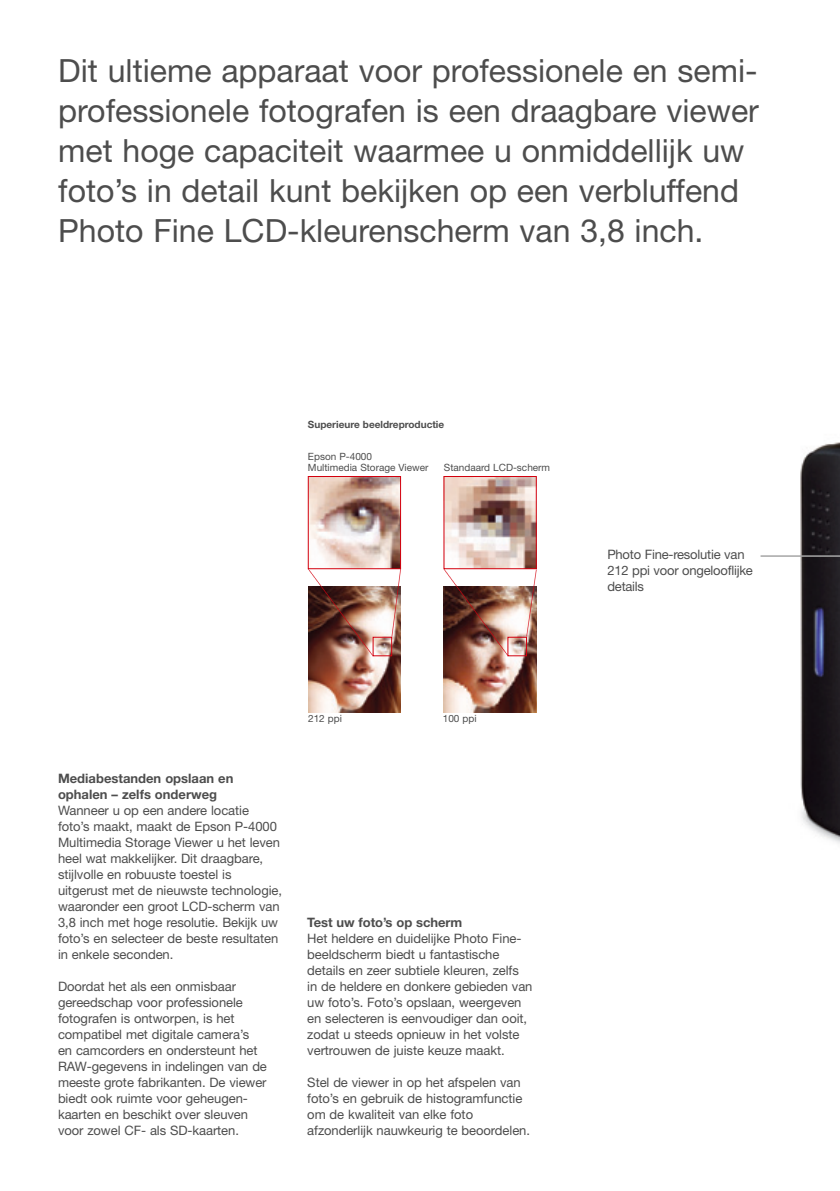
<style>
.page{position:relative;width:840px;height:1191px;background:#fff}
.page>*{position:absolute;margin:0;border:0;box-sizing:border-box;transform-origin:0 0}
.t1{font:32px/40px "Helvetica Neue";color:#4d4d4d}
.t2{font:13px/16px "Helvetica Neue";letter-spacing:-.005em;color:#4d4d4d}
.t3{font:700 13px/16px "Helvetica Neue";color:#4d4d4d}
.t4{font:10px/11px "Helvetica Neue";color:#4d4d4d}
.t5{font:700 10px "Helvetica Neue";color:#4d4d4d}
</style>
<div class="page">
<img style="left:800px;top:442px;width:39px;height:402px">
<hr style="left:760px;top:555px;width:79px;height:2px;background:#a6a6a6">
<img style="left:445px;top:478px;width:89px;height:89px">
<div style="left:443px;top:476px;width:93px;height:93px;border:1px solid #d3000e"></div>
<img style="left:443px;top:657px;width:93px;height:55px">
<img style="left:310px;top:478px;width:88px;height:89px">
<div style="left:308px;top:476px;width:92px;height:93px;border:1px solid #d3000e"></div>
<img style="left:308px;top:657px;width:92px;height:55px">
<img style="left:308px;top:567px;width:229px;height:90px">
<p class="t1" style="left:58px;top:54px;width:701px">Dit ultieme apparaat voor professionele en semi&shy;professionele fotografen is een draagbare viewer met hoge capaciteit waarmee u onmiddellijk uw foto’s in detail kunt bekijken op een verbluffend Photo Fine LCD-kleurenscherm van 3,8 inch.</p>
<p class="t5" style="left:308px;top:421px;width:138px">Superieure beeldreproductie</p>
<p class="t4" style="left:308px;top:451px;width:122px">Epson P-4000<br>Multimedia Storage Viewer</p>
<p class="t4" style="left:443px;top:463px;width:108px">Standaard LCD-scherm</p>
<p class="t3" style="left:58px;top:771px;width:177px">Mediabestanden opslaan en ophalen – zelfs onderweg</p>
<p class="t2" style="left:58px;top:803px;width:225px">Wanneer u op een andere locatie foto’s maakt, maakt de Epson P-4000<br>Multimedia Storage Viewer u het leven heel wat makkelijker. Dit draagbare, stijlvolle en robuuste toestel is uitgerust met de nieuwste technologie, waaronder een groot LCD-scherm van 3,8 inch met hoge resolutie. Bekijk uw foto’s en selecteer de beste resultaten in enkele seconden.</p>
<p class="t2" style="left:58px;top:979px;width:210px">Doordat het als een onmisbaar gereedschap voor professionele fotografen is ontworpen, is het compatibel met digitale camera’s<br>en camcorders en ondersteunt het<br>RAW-gegevens in indelingen van de meeste grote fabrikanten. De viewer biedt ook ruimte voor geheugen&shy;kaarten en beschikt over sleuven voor zowel CF- als SD-kaarten.</p>
<p class="t4" style="left:308px;top:713px;width:35px">212 ppi</p>
<p class="t4" style="left:442px;top:713px;width:35px">100 ppi</p>
<p class="t3" style="left:307px;top:915px;width:156px">Test uw foto’s op scherm</p>
<p class="t2" style="left:307px;top:931px;width:226px">Het heldere en duidelijke Photo Fine&shy;beeldscherm biedt u fantastische details en zeer subtiele kleuren, zelfs<br>in de heldere en donkere gebieden van uw foto’s. Foto’s opslaan, weergeven en selecteren is eenvoudiger dan ooit, zodat u steeds opnieuw in het volste vertrouwen de juiste keuze maakt.</p>
<p class="t2" style="left:307px;top:1075px;width:224px">Stel de viewer in op het afspelen van foto’s en gebruik de histogramfunctie om de kwaliteit van elke foto afzonderlijk nauwkeurig te beoordelen.</p>
<p class="t2" style="left:607px;top:547px;width:147px">Photo Fine-resolutie van<br>212 ppi voor ongelooflijke details</p>
</div>
